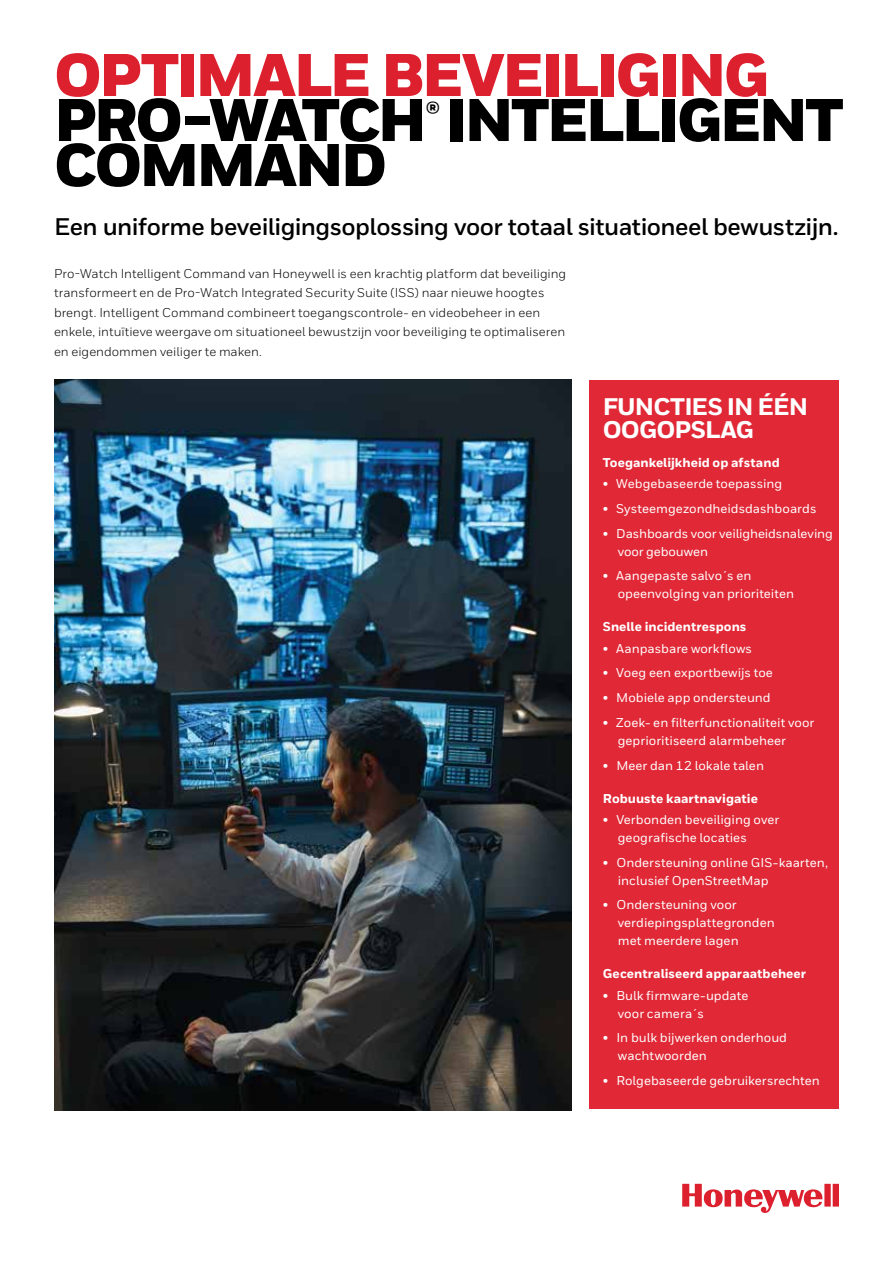
<style>
.page{position:relative;width:893px;height:1263px;background:#fff}
.page>*{position:absolute;margin:0;border:0;box-sizing:border-box;transform-origin:0 0}
.t1{font:900 60px/45px "Honeywell Sans";letter-spacing:-.05em;color:#000}
.t2{font:700 24px "Honeywell Sans";letter-spacing:-.025em;color:#000}
.t3{font:800 24px/22.5px "Honeywell Sans";letter-spacing:-.035em;color:#fff}
.t4{font:500 12.75px/18px "Honeywell Sans";color:#fff}
.t5{font:12.75px/19.5px "Honeywell Sans";color:#000}
.t6{font:800 12.75px "Honeywell Sans";color:#fff}
.s1{color:#dc202e}
</style>
<div class="page">
<svg style="left:682px;top:1184px;width:157px;height:29px"></svg>
<div style="left:589px;top:381px;width:250px;height:727px;background:#e02836"></div>
<img style="left:54px;top:379px;width:517px;height:732px">
<h1 class="t1" style="left:54px;top:55px;width:791px"><span class="s1">OPTIMALE BEVEILIGING<br></span>PRO-WATCH<sup>®</sup> INTELLIGENT<br>COMMAND</h1>
<h2 class="t2" style="left:54px;top:212px;width:786px">Een uniforme beveiligingsoplossing voor totaal situationeel bewustzijn.</h2>
<p class="t5" style="left:54px;top:264px;width:514px">Pro-Watch Intelligent Command van Honeywell is een krachtig platform dat beveiliging transformeert en de Pro-Watch Integrated Security Suite (ISS) naar nieuwe hoogtes brengt. Intelligent Command combineert toegangscontrole- en videobeheer in een enkele, intuïtieve weergave om situationeel bewustzijn voor beveiliging te optimaliseren en eigendommen veiliger te maken.</p>
<h2 class="t3" style="left:603px;top:396px;width:207px">FUNCTIES IN ÉÉN<br>OOGOPSLAG</h2>
<p class="t6" style="left:603px;top:454px;width:178px">Toegankelijkheid op afstand</p>
<p class="t4" style="left:603px;top:475px;width:181px">• Webgebaseerde toepassing</p>
<p class="t4" style="left:603px;top:499px;width:215px">• Systeemgezondheidsdashboards</p>
<p class="t4" style="left:618px;top:524px;width:217px;text-indent:-15px">• Dashboards voor veiligheidsnaleving voor gebouwen</p>
<p class="t4" style="left:618px;top:567px;width:178px;text-indent:-15px">• Aangepaste salvo´s en opeenvolging van prioriteiten</p>
<p class="t6" style="left:603px;top:619px;width:145px">Snelle incidentrespons</p>
<p class="t4" style="left:603px;top:639px;width:151px">• Aanpasbare workflows</p>
<p class="t4" style="left:603px;top:664px;width:172px">• Voeg een exportbewijs toe</p>
<p class="t4" style="left:603px;top:689px;width:169px">• Mobiele app ondersteund</p>
<p class="t4" style="left:618px;top:713px;width:198px;text-indent:-15px">• Zoek- en filterfunctionaliteit voor geprioritiseerd alarmbeheer</p>
<p class="t4" style="left:603px;top:756px;width:163px">• Meer dan 12 lokale talen</p>
<p class="t6" style="left:603px;top:790px;width:157px">Robuuste kaartnavigatie</p>
<p class="t4" style="left:618px;top:810px;width:163px;text-indent:-15px">• Verbonden beveiliging over geografische locaties</p>
<p class="t4" style="left:618px;top:853px;width:212px;text-indent:-15px">• Ondersteuning online GIS-kaarten, inclusief OpenStreetMap</p>
<p class="t4" style="left:618px;top:896px;width:158px;text-indent:-15px">• Ondersteuning voor verdiepingsplattegronden met meerdere lagen</p>
<p class="t6" style="left:603px;top:966px;width:205px">Gecentraliseerd apparaatbeheer</p>
<p class="t4" style="left:618px;top:986px;width:132px;text-indent:-15px">• Bulk firmware-update voor camera´s</p>
<p class="t4" style="left:618px;top:1029px;width:171px;text-indent:-15px">• In bulk bijwerken onderhoud wachtwoorden</p>
<p class="t4" style="left:603px;top:1072px;width:219px">• Rolgebaseerde gebruikersrechten</p>
</div>
